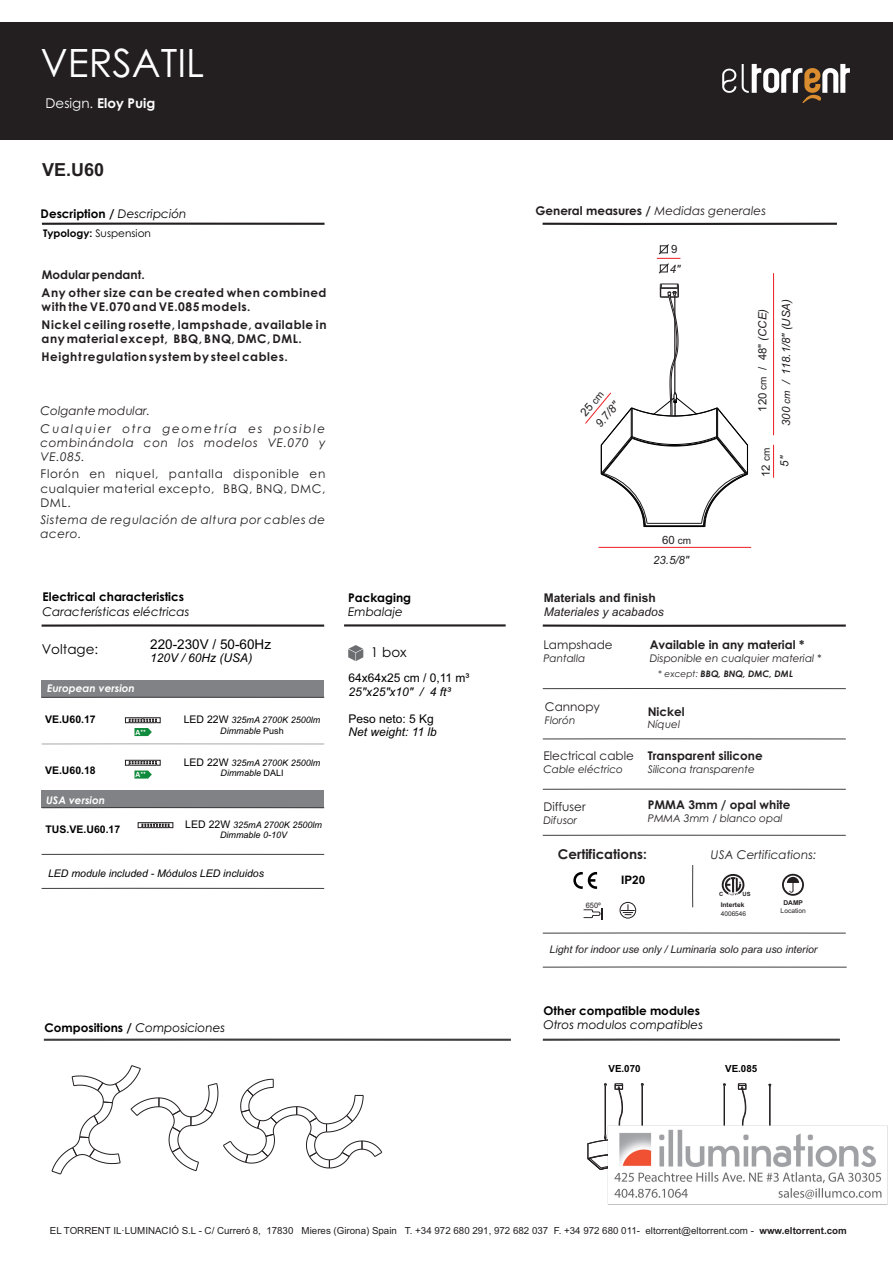
<style>
.page{position:relative;width:893px;height:1263px;background:#fff}
.page>*{position:absolute;margin:0;border:0;box-sizing:border-box;transform-origin:0 0}
.t1{font:39px "Century Gothic";color:#fff}
.t2{font:700 18px "Arial";color:#231f20}
.t3{font:13.5px "Arial";color:#000002}
.t4{font:700 13.5px "Century Gothic";color:#fff}
.t5{font:700 13.5px "Century Gothic";color:#231f20}
.t6{font:13.5px "Century Gothic";color:#000002}
.t7{font:700 12px/17.4px "Century Gothic";letter-spacing:.04em;color:#231f20}
.t8{font:700 12px "Century Gothic";color:#000002}
.t9{font:700 12px "Century Gothic";color:#231f20}
.t10{font:italic 12px/14.2px "Century Gothic";letter-spacing:.04em;color:#231f20}
.t11{font:12px/14.2px "Century Gothic";letter-spacing:.04em;color:#231f20;text-align:justify}
.t12{font:italic 12px "Century Gothic";color:#000002}
.t13{font:italic 12px/17.1px "Century Gothic";letter-spacing:.14em;color:#231f20}
.t14{font:italic 12px "Arial";color:#000002}
.t15{font:12px "Century Gothic";color:#231f20}
.t16{font:12px "Arial";color:#000002}
.t17{font:italic 12px "Arial";color:#231f20}
.t18{font:italic 12px "Century Gothic";color:#231f20}
.t19{font:700 12px "Arial";color:#231f20}
.t20{font:700 11.7px "Arial";color:#000002}
.t21{font:italic 11.4px/20.5px "Arial";color:#231f20;text-align:right}
.t22{font:11.4px/18.6px "Arial";color:#231f20;text-align:center}
.t23{font:italic 10.5px "Century Gothic";color:#231f20}
.t24{font:italic 10.5px "Arial";color:#231f20}
.t25{font:italic 10.5px "Arial";color:#000002}
.t26{font:700 10.5px "Arial";color:#000002}
.t27{font:italic 700 10.5px "Century Gothic";color:#fff}
.t28{font:10.5px "Century Gothic";color:#000002}
.t29{font:9.75px "Arial";color:#231f20}
.t30{font:700 9.75px "Arial";color:#000002}
.t31{font:italic 9px/10.4px "Arial";color:#000002;text-align:center}
.t32{font:italic 700 9px "Century Gothic";color:#231f20}
.t33{font:700 7.95px "Calibri";color:#fff}
.t34{font:7.5px "Arial";color:#231f20}
.t35{font:6.6px "Arial";color:#231f20}
.t36{font:700 6.6px "Arial";color:#231f20}
.t37{font:700 5.7px "Arial";color:#231f20}
.s1{font-weight:400}
.s2{font-weight:400;font-style:italic}
.s3{font-weight:700}
.s4{font-style:normal;font-size:10.5px}
.s5{font-style:normal}
.s6{font-style:normal;font-size:9.9px}
.s7{font-style:normal;font-size:10.05px}
.s8{font-size:10.05px}
.s9{font-style:italic}
</style>
<div class="page">
<div style="left:0;top:22px;width:893px;height:117px;background:#231f20"></div>
<img style="left:0;top:63px;width:893px;height:1142px">
<h1 class="t1" style="left:41px;top:48px;width:165px">VERSATIL</h1>
<p class="t4" style="left:46px;top:97px;width:111px"><span class="s1">Design.</span> Eloy Puig</p>
<h2 class="t2" style="left:42px;top:163px;width:64px">VE.U60</h2>
<p class="t8" style="left:41px;top:209px;width:147px">Description / <span class="s2">Descripción</span></p>
<p class="t28" style="left:43px;top:229px;width:109px"><span class="s3">Typology:</span> Suspension</p>
<p class="t7" style="left:42px;top:267px;width:286px">Modular pendant.<br>Any other size can be created when combined</p>
<p class="t7" style="left:42px;top:299px;width:286px">with the VE.070 and VE.085 models.<br>Nickel ceiling rosette, lampshade, available in</p>
<p class="t7" style="left:42px;top:331px;width:262px">any material except, BBQ, BNQ, DMC, DML.<br>Height regulation system by steel cables.</p>
<p class="t13" style="left:41px;top:404px;width:286px">Colgante modular.<br>Cualquier otra geometría es posible</p>
<p class="t10" style="left:41px;top:436px;width:286px">combinándola con los modelos VE.070 y<br>VE.085.</p>
<p class="t11" style="left:41px;top:468px;width:286px">Florón en niquel, pantalla disponible en cualquier material excepto, BBQ, BNQ, DMC, DML.</p>
<p class="t10" style="left:40px;top:514px;width:286px">Sistema de regulación de altura por cables de acero.</p>
<p class="t8" style="left:43px;top:592px;width:143px">Electrical characteristics</p>
<p class="t12" style="left:43px;top:607px;width:148px">Características eléctricas</p>
<p class="t6" style="left:42px;top:643px;width:58px">Voltage:</p>
<p class="t27" style="left:47px;top:684px;width:89px">European version</p>
<p class="t26" style="left:45px;top:715px;width:52px">VE.U60.17</p>
<p class="t3" style="left:150px;top:640px;width:122px">220-230V / 50-60Hz</p>
<p class="t14" style="left:150px;top:653px;width:104px">120V / 60Hz (USA)</p>
<p class="t31" style="left:184px;top:716px;width:138px"><span class="s4">LED 22W</span> 325mA 2700K 2500lm</p>
<p class="t26" style="left:45px;top:766px;width:52px">VE.U60.18</p>
<p class="t27" style="left:46px;top:796px;width:61px">USA version</p>
<p class="t26" style="left:46px;top:825px;width:76px">TUS.VE.U60.17</p>
<p class="t33" style="left:136px;top:728px;width:12px">A⁺⁺</p>
<p class="t31" style="left:220px;top:726px;width:65px">Dimmable <span class="s5">Push</span></p>
<p class="t31" style="left:184px;top:758px;width:138px"><span class="s4">LED 22W</span> 325mA 2700K 2500lm</p>
<p class="t33" style="left:136px;top:771px;width:12px">A⁺⁺</p>
<p class="t31" style="left:220px;top:769px;width:65px">Dimmable <span class="s5">DALI</span></p>
<p class="t31" style="left:185px;top:820px;width:138px"><span class="s4">LED 22W</span> 325mA 2700K 2500lm<br>Dimmable 0-10V</p>
<p class="t25" style="left:48px;top:869px;width:217px">LED module included - Módulos LED incluidos</p>
<p class="t8" style="left:348px;top:592px;width:65px">Packaging</p>
<p class="t12" style="left:348px;top:607px;width:56px">Embalaje</p>
<p class="t6" style="left:371px;top:647px;width:37px">1 box</p>
<p class="t16" style="left:348px;top:674px;width:123px">64x64x25 cm / 0,11 m³</p>
<p class="t14" style="left:348px;top:687px;width:104px">25"x25"x10" / 4 ft³</p>
<p class="t16" style="left:348px;top:714px;width:87px">Peso neto: 5 Kg</p>
<p class="t14" style="left:348px;top:727px;width:90px">Net weight: 11 lb</p>
<p class="t9" style="left:535px;top:206px;width:232px">General measures / <span class="s2">Medidas generales</span></p>
<p class="t22" style="left:671px;top:241px;width:8px">9</p>
<p class="t21" style="left:670px;top:259px;width:12px">4"</p>
<p class="t21" style="left:576px;top:409px;width:32px;line-height:18.6px;text-align:left;rotate:-50deg"><span class="s5">25</span> <span class="s6">cm<br></span>9.7/8"</p>
<p class="t21" style="left:653px;top:531px;width:39px"><span class="s5">60</span> <span class="s7">cm<br></span>23.5/8"</p>
<p class="t19" style="left:544px;top:593px;width:114px">Materials and finish</p>
<p class="t17" style="left:544px;top:607px;width:122px">Materiales y acabados</p>
<p class="t21" style="left:751px;top:426px;width:128px;line-height:23.9px;text-align:center;rotate:-90deg"><span class="s5">120</span> <span class="s7">cm</span> <span class="s5">/ 48"</span> (CCE)<br>300 <span class="s8">cm</span> / 118.1/8" (USA)</p>
<p class="t22" style="left:758px;top:477px;width:31px;rotate:-90deg">12 <span class="s8">cm<br></span><span class="s9">5"</span></p>
<p class="t15" style="left:543px;top:640px;width:71px">Lampshade</p>
<p class="t23" style="left:543px;top:654px;width:43px">Pantalla</p>
<p class="t9" style="left:650px;top:640px;width:156px">Available in any material *</p>
<p class="t23" style="left:650px;top:654px;width:173px">Disponible en cualquier material *</p>
<p class="t32" style="left:658px;top:671px;width:136px"><span class="s1">* except:</span> BBQ, BNQ, DMC, DML</p>
<p class="t15" style="left:545px;top:702px;width:57px">Cannopy</p>
<p class="t23" style="left:545px;top:716px;width:32px">Florón</p>
<p class="t7" style="left:648px;top:704px;width:38px">Nickel</p>
<p class="t23" style="left:648px;top:721px;width:34px">Níquel</p>
<p class="t15" style="left:543px;top:751px;width:92px">Electrical cable</p>
<p class="t23" style="left:543px;top:765px;width:81px">Cable eléctrico</p>
<p class="t9" style="left:648px;top:751px;width:116px">Transparent silicone</p>
<p class="t23" style="left:648px;top:765px;width:109px">Silicona transparente</p>
<p class="t15" style="left:543px;top:802px;width:44px">Diffuser</p>
<p class="t23" style="left:543px;top:816px;width:35px">Difusor</p>
<p class="t9" style="left:648px;top:800px;width:144px">PMMA 3mm / opal white</p>
<p class="t23" style="left:648px;top:814px;width:136px">PMMA 3mm / blanco opal</p>
<p class="t5" style="left:558px;top:849px;width:91px">Certifications:</p>
<p class="t20" style="left:621px;top:876px;width:26px">IP20</p>
<p class="t18" style="left:711px;top:850px;width:107px">USA Certifications:</p>
<p class="t37" style="left:719px;top:891px;width:6px">C</p>
<p class="t37" style="left:743px;top:891px;width:9px">US</p>
<p class="t36" style="left:721px;top:902px;width:25px">Intertek</p>
<p class="t35" style="left:721px;top:911px;width:27px">4006546</p>
<p class="t36" style="left:783px;top:900px;width:21px">DAMP</p>
<p class="t35" style="left:781px;top:908px;width:27px">Location</p>
<p class="t34" style="left:586px;top:902px;width:17px">650º</p>
<p class="t24" style="left:550px;top:946px;width:269px">Light for indoor use only / Luminaria solo para uso interior</p>
<p class="t8" style="left:543px;top:1006px;width:158px">Other compatible modules</p>
<p class="t8" style="left:44px;top:1023px;width:182px">Compositions / <span class="s2">Composiciones</span></p>
<p class="t12" style="left:543px;top:1020px;width:161px">Otros modulos compatibles</p>
<p class="t30" style="left:608px;top:1065px;width:34px">VE.070</p>
<p class="t30" style="left:725px;top:1064px;width:34px">VE.085</p>
<p class="t29" style="left:50px;top:1227px;width:798px">EL TORRENT IL·LUMINACIÓ S.L - C/ Curreró 8, 17830 Mieres (Girona) Spain T. +34 972 680 291, 972 682 037 F. +34 972 680 011- eltorrent@eltorrent.com - <span class="s3">www.eltorrent.com</span></p>
</div>
